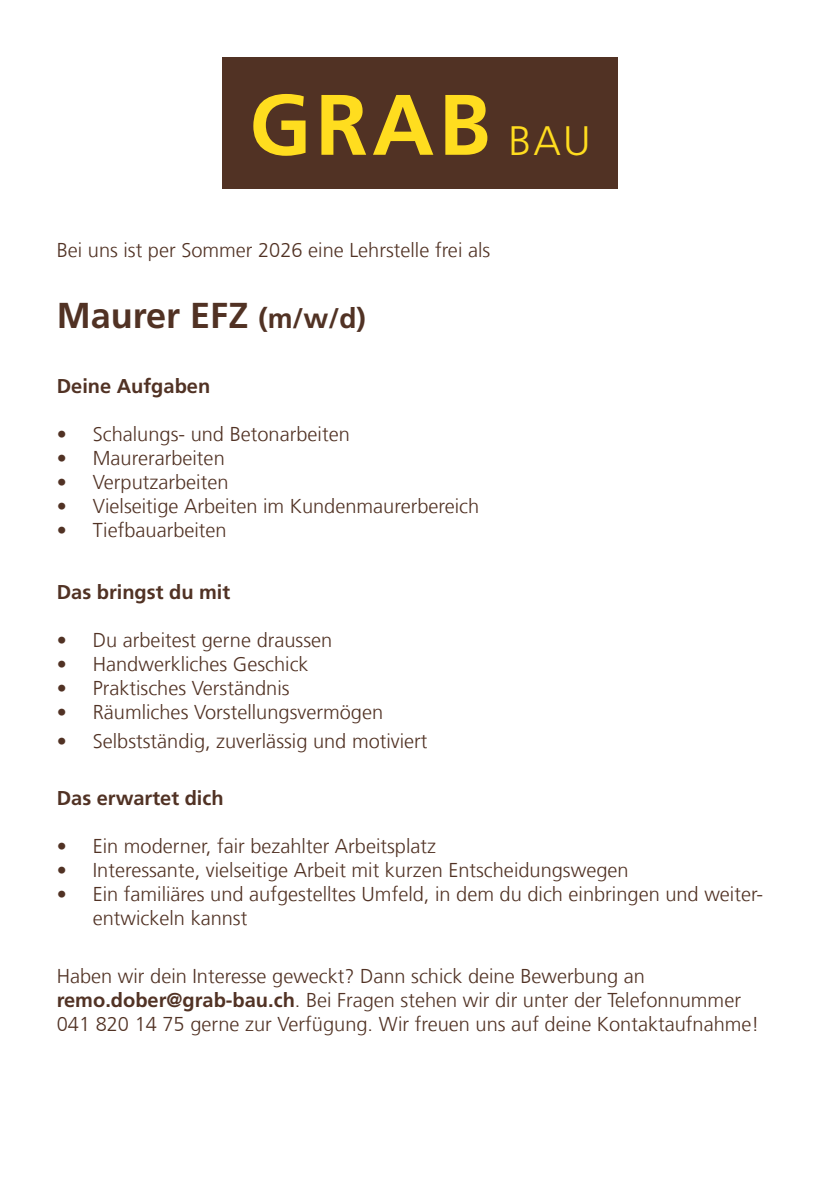
<style>
.page{position:relative;width:840px;height:1191px;background:#fff}
.page>*{position:absolute;margin:0;border:0;box-sizing:border-box;transform-origin:0 0}
.t1{font:700 85.6px "Frutiger LT Com";color:#ffdd1f}
.t2{font:700 36px "Frutiger LT Com";color:#513224}
.t3{font:300 20px/24px "Frutiger LT Com";color:#513224}
.t4{font:700 20px "Frutiger LT Com";color:#513224}
.s1{font-weight:300;font-size:41.2px}
.s2{font-size:28px}
.s3{font-weight:700}
</style>
<div class="page">
<div style="left:222px;top:57px;width:395px;height:132px;background:#513224"></div>
<p class="t1" style="left:249px;top:75px;width:343px">GRAB <span class="s1">BAU</span></p>
<p class="t3" style="left:57px;top:238px;width:435px">Bei uns ist per Sommer 2026 eine Lehrstelle frei als</p>
<p class="t2" style="left:57px;top:294px;width:310px">Maurer EFZ <span class="s2">(m/w/d)</span></p>
<p class="t4" style="left:57px;top:374px;width:155px">Deine Aufgaben</p>
<p class="t3" style="left:57px;top:422px;width:294px">• Schalungs- und Betonarbeiten</p>
<p class="t3" style="left:57px;top:446px;width:169px">• Maurerarbeiten</p>
<p class="t3" style="left:57px;top:470px;width:173px">• Verputzarbeiten</p>
<p class="t3" style="left:57px;top:494px;width:424px">• Vielseitige Arbeiten im Kundenmaurerbereich</p>
<p class="t3" style="left:57px;top:518px;width:171px">• Tiefbauarbeiten</p>
<p class="t4" style="left:57px;top:580px;width:175px">Das bringst du mit</p>
<p class="t3" style="left:57px;top:628px;width:277px">• Du arbeitest gerne draussen</p>
<p class="t3" style="left:57px;top:652px;width:253px">• Handwerkliches Geschick</p>
<p class="t3" style="left:57px;top:676px;width:234px">• Praktisches Verständnis</p>
<p class="t3" style="left:57px;top:700px;width:328px">• Räumliches Vorstellungsvermögen</p>
<p class="t3" style="left:57px;top:729px;width:372px">• Selbstständig, zuverlässig und motiviert</p>
<p class="t4" style="left:57px;top:786px;width:168px">Das erwartet dich</p>
<p class="t3" style="left:57px;top:834px;width:380px">• Ein moderner, fair bezahlter Arbeitsplatz</p>
<p class="t3" style="left:57px;top:858px;width:573px">• Interessante, vielseitige Arbeit mit kurzen Entscheidungswegen</p>
<p class="t3" style="left:93px;top:882px;width:671px;text-indent:-36px">• Ein familiäres und aufgestelltes Umfeld, in dem du dich einbringen und weiter&shy;entwickeln kannst</p>
<p class="t3" style="left:57px;top:964px;width:589px">Haben wir dein Interesse geweckt? Dann schick deine Bewerbung an</p>
<p class="t3" style="left:57px;top:988px;width:685px"><span class="s3">remo.dober@grab-bau.ch</span>. Bei Fragen stehen wir dir unter der Telefonnummer</p>
<p class="t3" style="left:57px;top:1012px;width:703px">041 820 14 75 gerne zur Verfügung. Wir freuen uns auf deine Kontaktaufnahme!</p>
</div>
